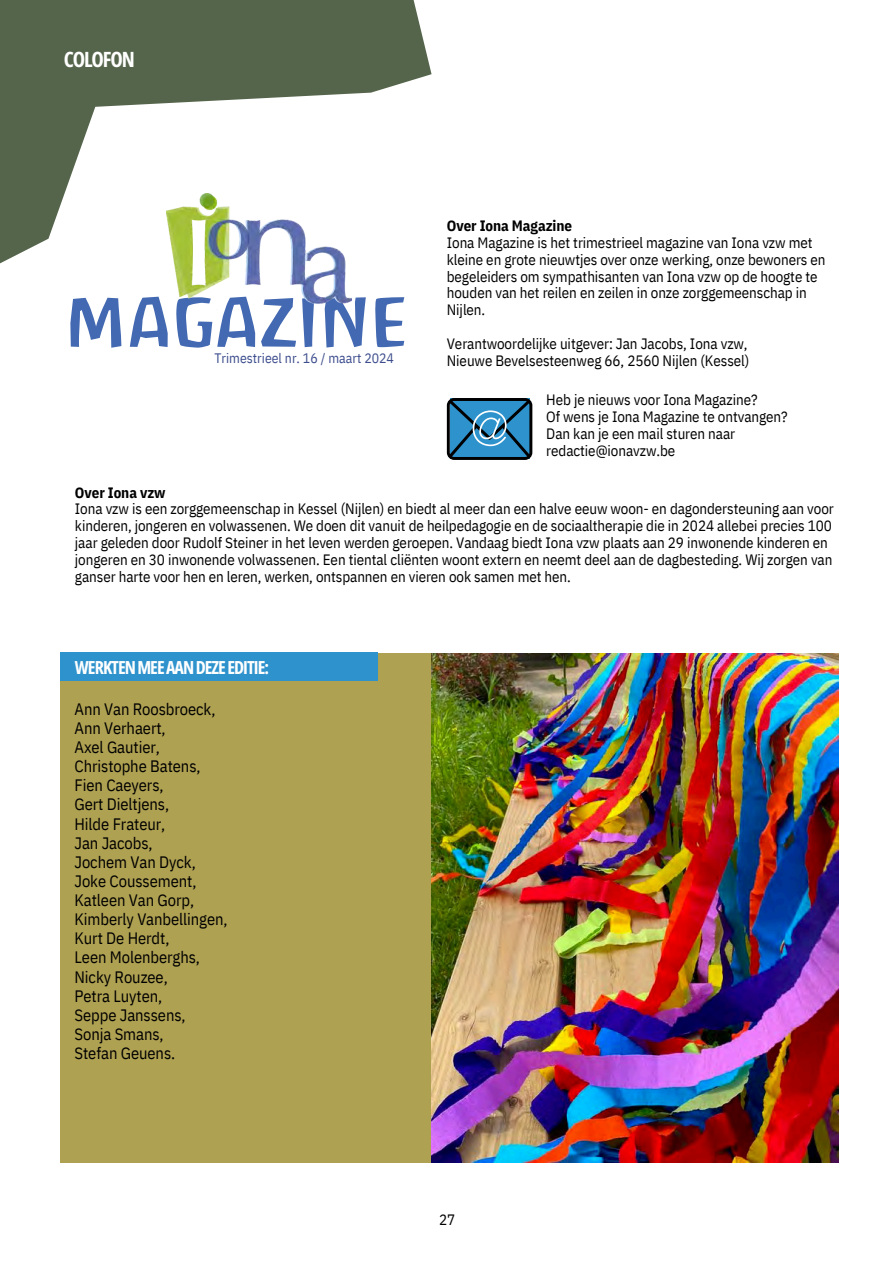
<style>
.page{position:relative;width:894px;height:1264px;background:#fff}
.page>*{position:absolute;margin:0;border:0;box-sizing:border-box;transform-origin:0 0}
.t1{font:70.05px "Antropos Freefont";color:#4369b2}
.t2{font:700 21px "Open Sans Condensed";letter-spacing:-.05em;color:#fff}
.t3{font:700 18px "Open Sans Condensed";letter-spacing:-.05em;color:#fff}
.t4{font:16.5px/19px "IBM Plex Sans Cond";letter-spacing:-.005em;color:#000}
.t5{font:15px/16.8px "IBM Plex Sans Cond";letter-spacing:-.005em;color:#000}
.t6{font:700 15px "IBM Plex Sans Cond";letter-spacing:-.005em;color:#000}
.t7{font:13.65px "IBM Plex Sans Cond";color:#3d4d8d}
</style>
<div class="page">
<div style="left:60px;top:653px;width:563px;height:510px;background:#afa152"></div>
<div style="left:60px;top:652px;width:318px;height:29px;background:#2e92cc"></div>
<svg style="left:0;top:0;width:431px;height:263px;fill:#55654b"></svg>
<img style="left:166px;top:193px;width:186px;height:111px">
<svg style="left:446px;top:398px;width:86px;height:62px;background:#33779f"></svg>
<img style="left:431px;top:653px;width:406px;height:508px">
<p class="t2" style="left:64px;top:45px;width:73px">COLOFON</p>
<h2 class="t1" style="left:67px;top:278px;width:343px">MAGAZINE</h2>
<p class="t7" style="left:214px;top:349px;width:181px">Trimestrieel nr. 16 / maart 2024</p>
<p class="t6" style="left:446px;top:215px;width:127px">Over Iona Magazine</p>
<p class="t5" style="left:446px;top:234px;width:380px">Iona Magazine is het trimestrieel magazine van Iona vzw met kleine en grote nieuwtjes over onze werking, onze bewoners en begeleiders om sympathisanten van Iona vzw op de hoogte te houden van het reilen en zeilen in onze zorggemeenschap in Nijlen.</p>
<p class="t5" style="left:446px;top:335px;width:302px">Verantwoordelijke uitgever: Jan Jacobs, Iona vzw,</p>
<p class="t5" style="left:446px;top:352px;width:304px">Nieuwe Bevelsesteenweg 66, 2560 Nijlen (Kessel)</p>
<p class="t5" style="left:546px;top:391px;width:213px">Heb je nieuws voor Iona Magazine?</p>
<h4 class="t5" style="left:546px;top:408px;width:243px">Of wens je Iona Magazine te ontvangen?<br>Dan kan je een mail sturen naar redactie@ionavzw.be</h4>
<p class="t6" style="left:75px;top:482px;width:92px">Over Iona vzw</p>
<h3 class="t5" style="left:75px;top:500px;width:760px">Iona vzw is een zorggemeenschap in Kessel (Nijlen) en biedt al meer dan een halve eeuw woon- en dagondersteuning aan voor kinderen, jongeren en volwassenen. We doen dit vanuit de heilpedagogie en de sociaaltherapie die in 2024 allebei precies 100 jaar geleden door Rudolf Steiner in het leven werden geroepen. Vandaag biedt Iona vzw plaats aan 29 inwonende kinderen en jongeren en 30 inwonende volwassenen. Een tiental cliënten woont extern en neemt deel aan de dagbesteding. Wij zorgen van ganser harte voor hen en leren, werken, ontspannen en vieren ook samen met hen.</h3>
<p class="t3" style="left:75px;top:654px;width:195px">WERKTEN MEE AAN DEZE EDITIE:</p>
<p class="t4" style="left:74px;top:699px;width:154px">Ann Van Roosbroeck,<br>Ann Verhaert,<br>Axel Gautier,<br>Christophe Batens,<br>Fien Caeyers,<br>Gert Dieltjens,<br>Hilde Frateur,<br>Jan Jacobs,<br>Jochem Van Dyck,<br>Joke Coussement,<br>Katleen Van Gorp,<br>Kimberly Vanbellingen,<br>Kurt De Herdt,<br>Leen Molenberghs,<br>Nicky Rouzee,<br>Petra Luyten,<br>Seppe Janssens,</p>
<p class="t4" style="left:74px;top:1024px;width:102px">Sonja Smans,<br>Stefan Geuens.</p>
<p class="t5" style="left:439px;top:1210px;width:18px">27</p>
</div>
